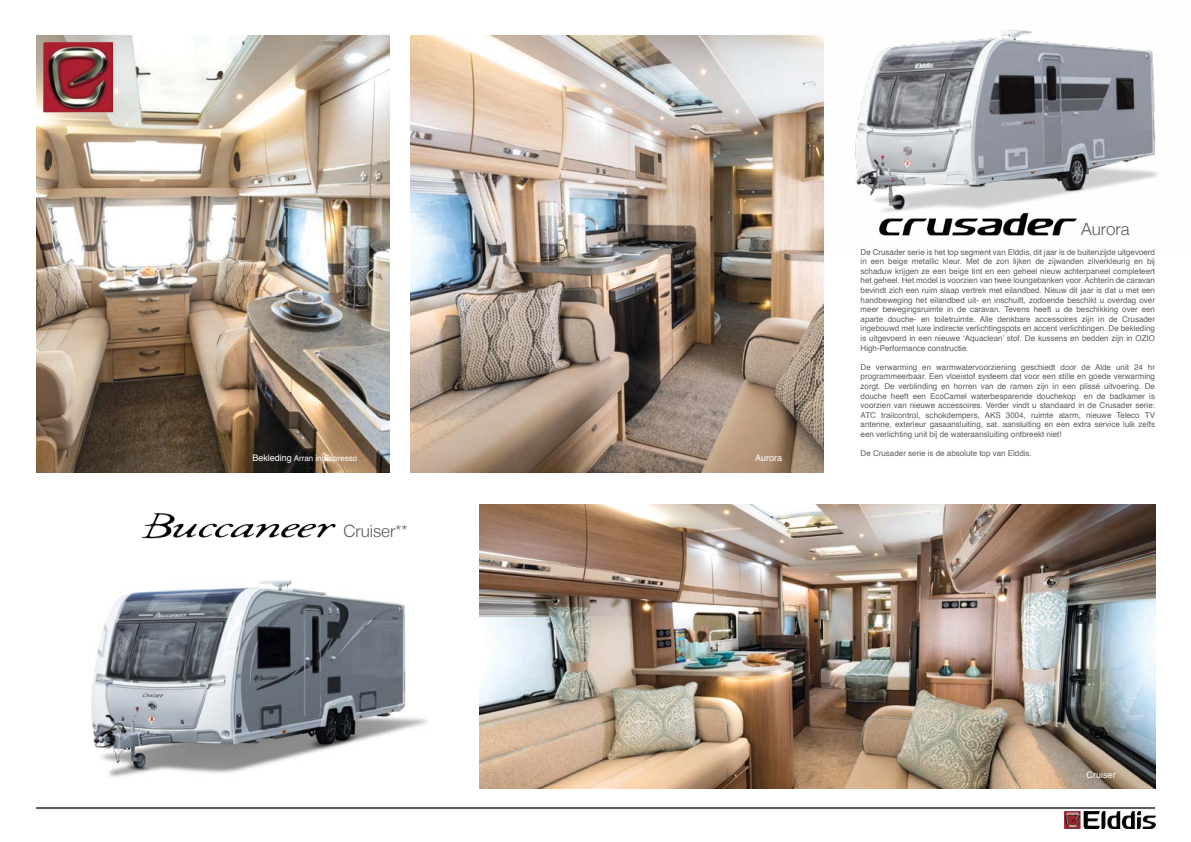
<style>
.page{position:relative;width:1191px;height:842px;background:#fff}
.page>*{position:absolute;margin:0;border:0;box-sizing:border-box;transform-origin:0 0}
.t1{font:300 17px "Helvetica Neue";color:#5d5d60}
.t2{font:9px "Helvetica";color:#fff}
.t3{font:8px/9.6px "Helvetica";color:#5d5d60;text-align:justify}
.t4{font:8px "Helvetica";color:#fff}
.s1{font-size:9px}
</style>
<div class="page">
<img style="left:91px;top:580px;width:336px;height:197px">
<img style="left:479px;top:504px;width:676px;height:284px">
<img style="left:141px;top:512px;width:195px;height:27px">
<img style="left:36px;top:36px;width:354px;height:436px">
<hr style="left:36px;top:807px;width:1119px;height:2px;background:#5d5d60">
<img style="left:411px;top:36px;width:412px;height:436px">
<img style="left:1064px;top:812px;width:91px;height:16px">
<img style="left:806px;top:30px;width:352px;height:224px">
<img style="left:43px;top:43px;width:69px;height:71px">
<p class="t4" style="left:252px;top:452px;width:106px"><span class="s1">Bekleding</span> Arran in Espresso</p>
<p class="t2" style="left:755px;top:451px;width:29px">Aurora</p>
<h1 class="t1" style="left:343px;top:518px;width:65px">Cruiser**</h1>
<h1 class="t1" style="left:1081px;top:215px;width:50px">Aurora</h1>
<p class="t3" style="left:860px;top:247px;width:296px">De Crusader serie is het top segment van Elddis, dit jaar is de buitenzijde uitgevoerd in een beige metallic kleur. Met de zon lijken de zijwanden zilverkleurig en bij schaduw krijgen ze een beige tint en een geheel nieuw achterpaneel completeert het geheel. Het model is voorzien van twee loungebanken voor. Achterin de caravan bevindt zich een ruim slaap vertrek met eilandbed. Nieuw dit jaar is dat u met een handbeweging het eilandbed uit- en inschuift, zodoende beschikt u overdag over meer bewegingsruimte in de caravan. Tevens heeft u de beschikking over een aparte douche- en toiletruimte. Alle denkbare accessoires zijn in de Crusader ingebouwd met luxe indirecte verlichtingspots en accent verlichtingen. De bekleding is uitgevoerd in een nieuwe ‘Aquaclean’ stof. De kussens en bedden zijn in OZIO High-Performance constructie.</p>
<p class="t3" style="left:860px;top:362px;width:296px">De verwarming en warmwatervoorziening geschiedt door de Alde unit 24 hr programmeerbaar. Een vloeistof systeem dat voor een stille en goede verwarming zorgt. De verblinding en horren van de ramen zijn in een plissé uitvoering. De douche heeft een EcoCamel waterbesparende douchekop en de badkamer is voorzien van nieuwe accessoires. Verder vindt u standaard in de Crusader serie:<br>ATC trailcontrol, schokdempers, AKS 3004, ruimte alarm, nieuwe Teleco TV antenne, exterieur gasaansluiting, sat. aansluiting en een extra service luik zelfs een verlichting unit bij de wateraansluiting ontbreekt niet!</p>
<p class="t3" style="left:860px;top:449px;width:173px">De Crusader serie is de absolute top van Elddis.</p>
<p class="t2" style="left:1086px;top:767px;width:30px">Cruiser</p>
</div>
